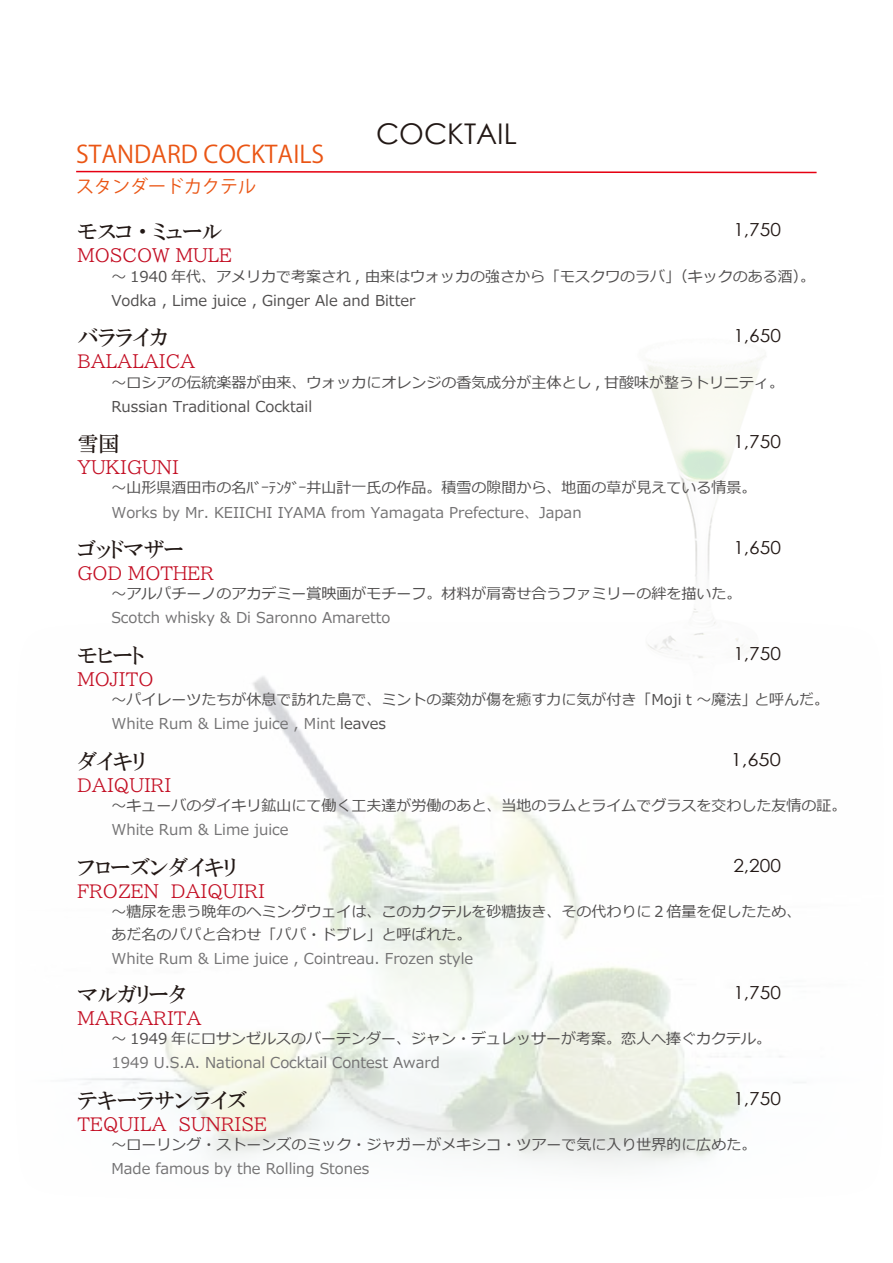
<style>
.page{position:relative;width:893px;height:1263px;background:#fff}
.page>*{position:absolute;margin:0;border:0;box-sizing:border-box;transform-origin:0 0}
.t1{font:28.5px "Century Gothic";color:#221815}
.t2{font:24px "Koz Go Pr 6 N";color:#ea5514}
.t3{font:21px "HGP Mincho B";color:#221815}
.t4{font:18px "BIZ UDP Mincho Medium";color:#c30e23}
.t5{font:18px "Century Gothic";color:#221815;scale:1.06 1}
.t6{font:18px "Koz Go Pr 6 N";color:#ea5514}
.t7{font:18px "Century Gothic";color:#221815;scale:1.12 1}
.t8{font:15px/24px "Meiryo";color:#514f4f}
.t9{font:15px "Meiryo";color:#747374}
.s1{color:#514f4f}
</style>
<div class="page">
<img style="left:78px;top:676px;width:728px;height:490px">
<img style="left:516px;top:355px;width:290px;height:335px">
<svg style="left:76px;top:170px;width:741px;height:4px"></svg>
<h2 class="t2" style="left:76px;top:140px;width:250px">STANDARD COCKTAILS</h2>
<p class="t6" style="left:76px;top:176px;width:182px">スタンダードカクテル</p>
<h3 class="t3" style="left:77px;top:221px;width:145px">モスコ・ミュール</h3>
<p class="t4" style="left:77px;top:246px;width:156px">MOSCOW MULE</p>
<h1 class="t1" style="left:376px;top:113px;width:142px">COCKTAIL</h1>
<p class="t5" style="left:733px;top:217px;width:46px">1,750</p>
<p class="t8" style="left:111px;top:265px;width:705px">～ 1940 年代、アメリカで考案され , 由来はウォッカの強さから「モスクワのラバ」（キックのある酒）。<br>Vodka , Lime juice , Ginger Ale and Bitter</p>
<h3 class="t3" style="left:77px;top:327px;width:92px">バラライカ</h3>
<p class="t4" style="left:77px;top:352px;width:119px">BALALAICA</p>
<p class="t5" style="left:733px;top:323px;width:46px">1,650</p>
<p class="t8" style="left:111px;top:371px;width:674px">～ロシアの伝統楽器が由来、ウォッカにオレンジの香気成分が主体とし , 甘酸味が整うトリニティ。<br>Russian Traditional Cocktail</p>
<h3 class="t3" style="left:77px;top:433px;width:43px">雪国</h3>
<p class="t4" style="left:77px;top:458px;width:103px">YUKIGUNI</p>
<p class="t5" style="left:733px;top:429px;width:46px">1,750</p>
<p class="t8" style="left:111px;top:477px;width:647px">～山形県酒田市の名ﾊﾞｰﾃﾝﾀﾞｰ井山計一氏の作品。積雪の隙間から、地面の草が見えている情景。</p>
<p class="t9" style="left:111px;top:502px;width:472px">Works by Mr. KEIICHI IYAMA from Yamagata Prefecture、Japan</p>
<h3 class="t3" style="left:77px;top:539px;width:108px">ゴッドマザー</h3>
<p class="t4" style="left:77px;top:564px;width:138px">GOD MOTHER</p>
<p class="t5" style="left:733px;top:535px;width:46px">1,650</p>
<p class="t8" style="left:111px;top:583px;width:632px">～アルパチーノのアカデミー賞映画がモチーフ。材料が肩寄せ合うファミリーの絆を描いた。</p>
<p class="t9" style="left:111px;top:607px;width:281px">Scotch whisky &amp; Di Saronno Amaretto</p>
<h3 class="t3" style="left:77px;top:645px;width:68px">モヒート</h3>
<p class="t4" style="left:77px;top:670px;width:77px">MOJITO</p>
<p class="t5" style="left:733px;top:641px;width:46px">1,750</p>
<p class="t8" style="left:111px;top:689px;width:719px">～パイレーツたちが休息で訪れた島で、ミントの薬効が傷を癒す力に気が付き「Mojiｔ～魔法」と呼んだ。</p>
<p class="t9" style="left:111px;top:713px;width:276px">White Rum &amp; Lime juice , Mint <span class="s1">leaves</span></p>
<h3 class="t3" style="left:77px;top:751px;width:69px">ダイキリ</h3>
<p class="t4" style="left:77px;top:776px;width:95px">DAIQUIRI</p>
<p class="t7" style="left:731px;top:747px;width:46px">1,650</p>
<p class="t8" style="left:111px;top:795px;width:736px">～キューバのダイキリ鉱山にて働く工夫達が労働のあと、当地のラムとライムでグラスを交わした友情の証。</p>
<p class="t9" style="left:111px;top:819px;width:179px">White Rum &amp; Lime juice</p>
<h3 class="t3" style="left:77px;top:857px;width:174px">フローズンダイキリ　</h3>
<p class="t4" style="left:77px;top:882px;width:201px">FROZEN　DAIQUIRI　</p>
<p class="t5" style="left:733px;top:853px;width:46px">2,200</p>
<p class="t8" style="left:111px;top:901px;width:691px;line-height:22.5px">～糖尿を患う晩年のヘミングウェイは、このカクテルを砂糖抜き、その代わりに２倍量を促したため、あだ名のパパと合わせ「パパ・ドブレ」と呼ばれた。</p>
<p class="t9" style="left:111px;top:948px;width:363px">White Rum &amp; Lime juice , Cointreau. Frozen style</p>
<h3 class="t3" style="left:77px;top:983px;width:110px">マルガリータ</h3>
<p class="t4" style="left:77px;top:1009px;width:126px">MARGARITA</p>
<p class="t5" style="left:733px;top:980px;width:46px">1,750</p>
<p class="t8" style="left:111px;top:1028px;width:661px">～ 1949 年にロサンゼルスのバーテンダー、ジャン・デュレッサーが考案。恋人へ捧ぐカクテル。</p>
<p class="t9" style="left:111px;top:1052px;width:330px">1949 U.S.A. National Cocktail Contest Award</p>
<h3 class="t3" style="left:77px;top:1089px;width:171px">テキーラサンライズ</h3>
<p class="t4" style="left:77px;top:1115px;width:191px">TEQUILA　SUNRISE</p>
<p class="t5" style="left:733px;top:1086px;width:46px">1,750</p>
<p class="t8" style="left:111px;top:1134px;width:661px">～ローリング・ストーンズのミック・ジャガーがメキシコ・ツアーで気に入り世界的に広めた。　</p>
<p class="t9" style="left:111px;top:1158px;width:259px">Made famous by the Rolling Stones</p>
</div>
